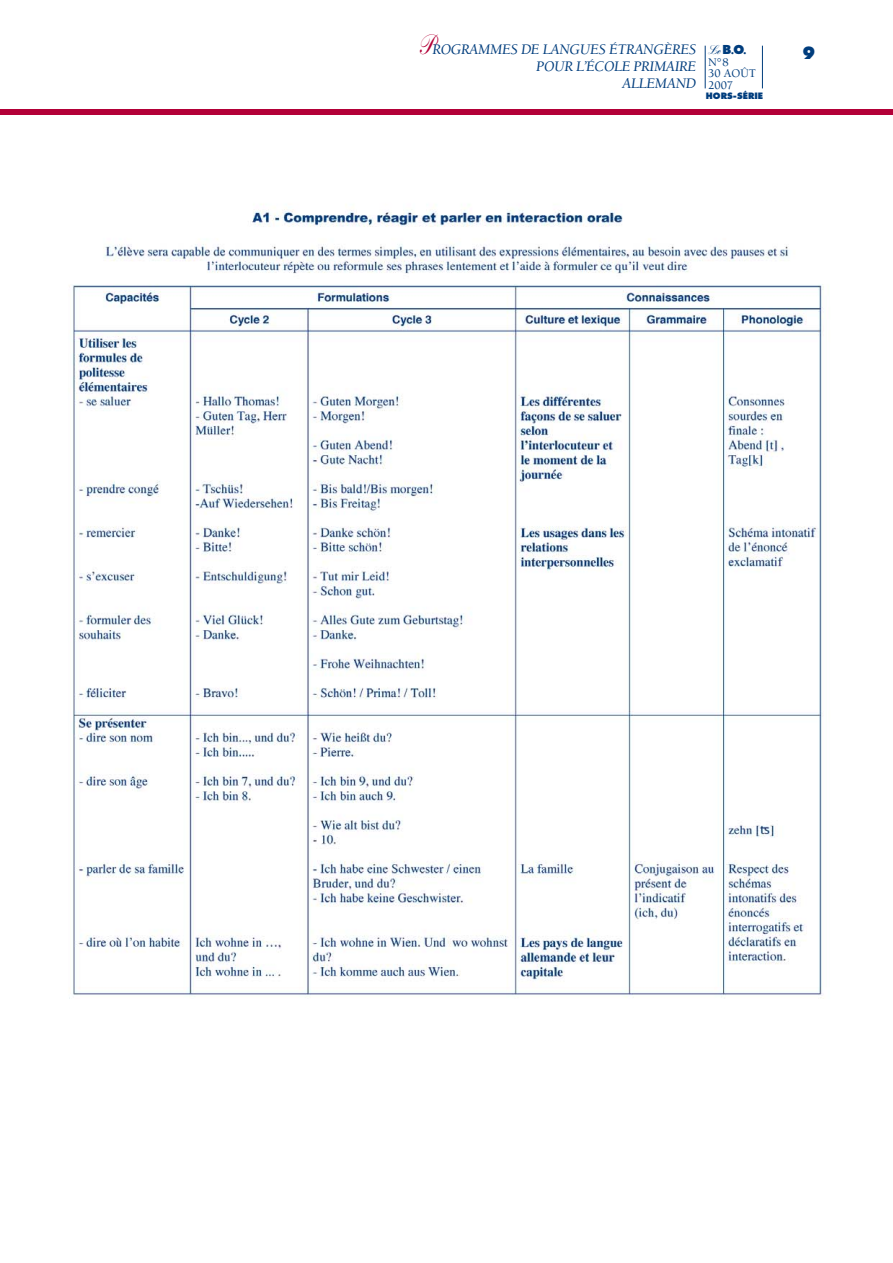
<style>
.page{position:relative;width:893px;height:1263px;background:#fff}
.page>*{position:absolute;margin:0;border:0;box-sizing:border-box;transform-origin:0 0}
.t1{font:800 16.5px "Futura";color:#003d7d;scale:.94 1}
.t2{font:italic 15px/16.8px "Berkeley";letter-spacing:-.02em;color:#003d7d;text-align:right}
.t3{font:500 12px/11.7px "Berkeley";color:#003d7d}
.t4{font:900 12px "Kuenstler Script";color:#003d7d;scale:.8 1}
.t5{font:800 8.55px "Futura";color:#003d7d}
.s1{font-family:"Kuenstler Script";font-weight:900;font-style:normal;font-size:27px;color:#b30038}
.s2{font-family:"Futura";font-weight:800}
</style>
<div class="page">
<div style="left:0;top:109px;width:892px;height:6px;background:#b30038"></div>
<hr style="left:704px;top:46px;width:1px;height:42px;background:#003d7d">
<hr style="left:762px;top:46px;width:1px;height:42px;background:#003d7d">
<img style="left:69px;top:204px;width:755px;height:795px">
<p class="t2" style="left:419px;top:43px;width:278px"><span class="s1">P</span>ROGRAMMES DE LANGUES ÉTRANGÈRES<br>POUR L’ÉCOLE PRIMAIRE<br>ALLEMAND</p>
<p class="t4" style="left:708px;top:47px;width:49px">Le <span class="s2">B</span><span class="s2">.</span><span class="s2">O</span><span class="s2">.</span></p>
<p class="t1" style="left:802px;top:46px;width:15px">9</p>
<p class="t3" style="left:708px;top:57px;width:49px">N°8<br>30 AOÛT<br>2007</p>
<p class="t5" style="left:706px;top:92px;width:59px">HORS-SÉRIE</p>
</div>
